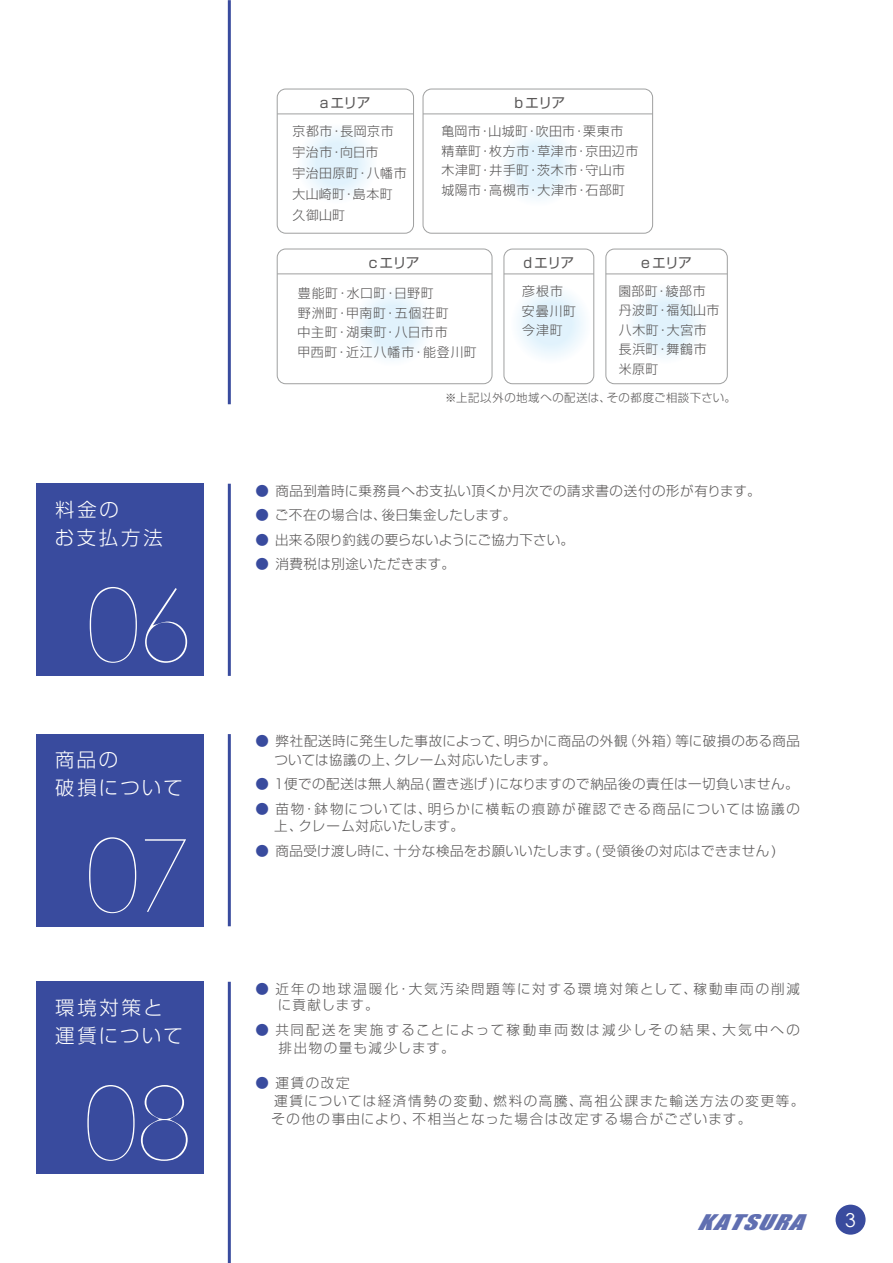
<style>
.page{position:relative;width:893px;height:1263px;background:#fff}
.page>*{position:absolute;margin:0;border:0;box-sizing:border-box;transform-origin:0 0}
.t1{font:108.45px "Century Gothic";color:#fff}
.t2{font:italic 19.8px "Impact";color:#394b9e;scale:1.36 1}
.t3{font:300 19.35px/28.2px "Shin Go Pro";letter-spacing:.135em;color:#fff}
.t4{font:19.2px "Century Gothic";color:#fff}
.t5{font:13.8px "Shin Go Pro";letter-spacing:-.05em;color:#595757}
.t6{font:300 13.5px/18.9px "Shin Go Pro";letter-spacing:.03em;color:#595757}
.t7{font:300 13.5px/17.4px "Shin Go Pro";letter-spacing:.095em;color:#595757}
.t8{font:300 13.5px/18px "Shin Go Pro";letter-spacing:.155em;color:#595757}
.t9{font:300 13.5px/16.8px "Shin Go Pro";letter-spacing:.14em;color:#595757}
.t10{font:300 13.5px "Shin Go Pro";letter-spacing:.055em;color:#595757}
.t11{font:300 13.5px "Shin Go Pro";letter-spacing:.015em;color:#595757}
.t12{font:300 13.5px "Shin Go Pro";letter-spacing:.125em;color:#595757}
.t13{font:300 12.9px/19.5px "Shin Go Pro";letter-spacing:.05em;color:#595757}
.t14{font:300 12.9px/19.5px "Shin Go Pro";letter-spacing:.09em;color:#595757}
.t15{font:300 11.4px "Shin Go Pro";letter-spacing:.05em;color:#595757}
.s1{color:#394b9e}
</style>
<div class="page">
<hr style="left:228px;top:0;width:3px;height:404px;background:#394b9e">
<div style="left:836px;top:1205px;width:30px;height:30px;background:#394b9e;border-radius:50%"></div>
<svg style="left:296px;top:122px;width:81px;height:82px"></svg>
<div style="left:277px;top:89px;width:137px;height:145px;border:1px solid #9fa0a0;border-radius:9px"></div>
<hr style="left:277px;top:114px;width:137px;height:1px;background:#9fa0a0">
<svg style="left:497px;top:125px;width:82px;height:81px"></svg>
<div style="left:423px;top:89px;width:230px;height:145px;border:1px solid #9fa0a0;border-radius:9px"></div>
<hr style="left:423px;top:114px;width:230px;height:1px;background:#9fa0a0">
<svg style="left:351px;top:285px;width:82px;height:81px"></svg>
<div style="left:277px;top:249px;width:215px;height:135px;border:1px solid #9fa0a0;border-radius:9px"></div>
<hr style="left:277px;top:273px;width:215px;height:1px;background:#9fa0a0">
<svg style="left:510px;top:282px;width:81px;height:82px"></svg>
<div style="left:504px;top:249px;width:90px;height:135px;border:1px solid #9fa0a0;border-radius:9px"></div>
<hr style="left:504px;top:274px;width:90px;height:1px;background:#9fa0a0">
<svg style="left:624px;top:282px;width:82px;height:82px"></svg>
<div style="left:605px;top:249px;width:123px;height:135px;border:1px solid #9fa0a0;border-radius:9px"></div>
<hr style="left:606px;top:274px;width:121px;height:1px;background:#9fa0a0">
<hr style="left:228px;top:484px;width:3px;height:192px;background:#394b9e">
<div style="left:36px;top:484px;width:167px;height:192px;background:#394b9e"></div>
<hr style="left:228px;top:734px;width:3px;height:192px;background:#394b9e">
<div style="left:36px;top:734px;width:167px;height:192px;background:#394b9e"></div>
<hr style="left:228px;top:982px;width:3px;height:281px;background:#394b9e">
<div style="left:36px;top:982px;width:167px;height:192px;background:#394b9e"></div>
<p class="t3" style="left:55px;top:493px;width:109px">料金の<br>お支払方法</p>
<p class="t1" style="left:83px;top:549px;width:113px">06</p>
<p class="t3" style="left:55px;top:743px;width:129px">商品の<br>破損について</p>
<p class="t1" style="left:83px;top:799px;width:113px">07</p>
<p class="t3" style="left:55px;top:991px;width:129px">環境対策と運賃について</p>
<p class="t1" style="left:81px;top:1047px;width:115px">08</p>
<p class="t5" style="left:320px;top:91px;width:52px">a エリア</p>
<p class="t13" style="left:292px;top:119px;width:116px;line-height:21px">京都市・長岡京市宇治市・向日市<br>宇治田原町・八幡市大山崎町・島本町久御山町</p>
<p class="t5" style="left:514px;top:91px;width:52px">b エリア</p>
<p class="t13" style="left:441px;top:120px;width:199px">亀岡市・山城町・吹田市・栗東市精華町・枚方市・草津市・京田辺市木津町・井手町・茨木市・守山市城陽市・高槻市・大津市・石部町</p>
<p class="t5" style="left:369px;top:251px;width:52px">c エリア</p>
<p class="t13" style="left:297px;top:282px;width:181px">豊能町・水口町・日野町<br>野洲町・甲南町・五個荘町<br>中主町・湖東町 ・八日市市<br>甲西町・近江八幡市・能登川町</p>
<p class="t5" style="left:524px;top:251px;width:52px">d エリア</p>
<p class="t14" style="left:522px;top:280px;width:56px">彦根市安曇川町今津町</p>
<p class="t5" style="left:641px;top:251px;width:52px">e エリア</p>
<p class="t13" style="left:618px;top:280px;width:103px">園部町・綾部市丹波町・福知山市八木町・大宮市長浜町・舞鶴市米原町</p>
<p class="t15" style="left:445px;top:388px;width:292px">※上記以外の地域への配送は、その都度ご相談下さい。</p>
<p class="t10" style="left:255px;top:479px;width:507px"><span class="s1">●</span> 商品到着時に乗務員へお支払い頂くか月次での請求書の送付の形が有ります。</p>
<p class="t11" style="left:255px;top:504px;width:262px"><span class="s1">●</span> ご不在の場合は、後日集金したします。</p>
<p class="t11" style="left:255px;top:528px;width:320px"><span class="s1">●</span> 出来る限り釣銭の要らないようにご協力下さい。</p>
<p class="t6" style="left:255px;top:553px;width:201px"><span class="s1">●</span> 消費税は別途いただきます。</p>
<p class="t6" style="left:274px;top:730px;width:527px;text-indent:-19px"><span class="s1">●</span> 弊社配送時に発生した事故によって、明らかに商品の外観（外箱）等に破損のある商品ついては協議の上、クレーム対応いたします。</p>
<p class="t6" style="left:255px;top:773px;width:545px"><span class="s1">●</span> 1便での配送は無人納品(置き逃げ )になりますので納品後の責任は一切負いません。</p>
<p class="t7" style="left:274px;top:798px;width:527px;text-indent:-19px"><span class="s1">●</span> 苗物・鉢物については、明らかに横転の痕跡が確認できる商品については協議の上、クレーム対応いたします。</p>
<p class="t6" style="left:255px;top:839px;width:522px"><span class="s1">●</span> 商品受け渡し時に、十分な検品をお願いいたします。( 受領後の対応はできません)</p>
<p class="t9" style="left:255px;top:978px;width:546px"><span class="s1">●</span> 近年の地球温暖化・大気汚染問題等に対する環境対策として、稼動車両の削減　 に貢献します。</p>
<p class="t8" style="left:255px;top:1019px;width:546px"><span class="s1">●</span> 共同配送を実施することによって稼動車両数は減少しその結果、大気中への　 排出物の量も減少します。</p>
<p class="t10" style="left:255px;top:1071px;width:96px"><span class="s1">●</span> 運賃の改定</p>
<p class="t12" style="left:274px;top:1089px;width:532px">運賃については経済情勢の変動、燃料の高騰、高祖公課また輸送方法の変更等。</p>
<p class="t7" style="left:256px;top:1108px;width:497px">　その他の事由により、不相当となった場合は改定する場合がございます。</p>
<h2 class="t2" style="left:696px;top:1207px;width:91px">KATSURA</h2>
<p class="t4" style="left:845px;top:1206px;width:12px">3</p>
</div>
